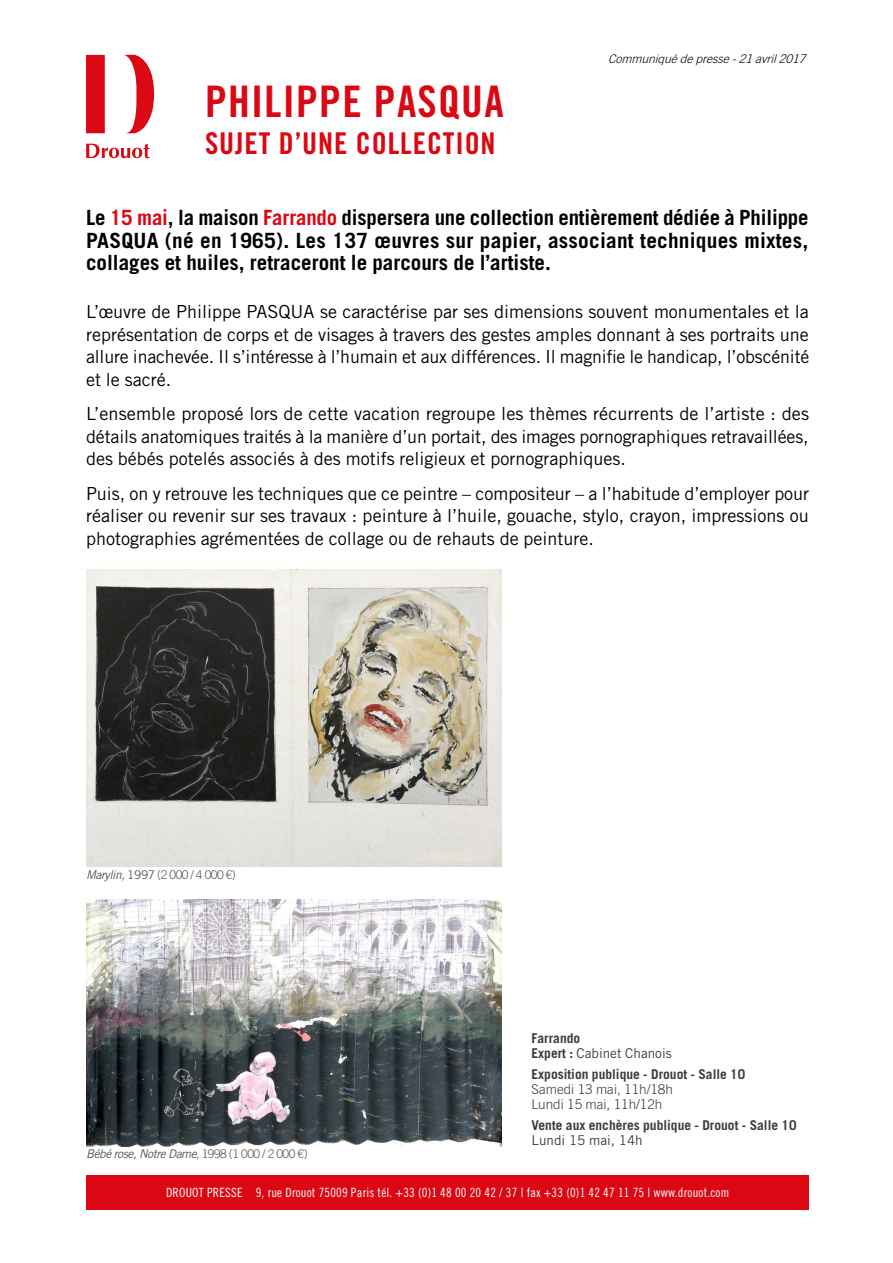
<style>
.page{position:relative;width:893px;height:1263px;background:#fff}
.page>*{position:absolute;margin:0;border:0;box-sizing:border-box;transform-origin:0 0}
.t1{font:43.5px "Trade Gothic LT Std Bd Cn 20";letter-spacing:.03em;color:#db0814}
.t2{font:30px "Trade Gothic LT Std Bd Cn 20";letter-spacing:.03em;color:#db0814}
.t3{font:700 21px/22.5px "Trade Gothic LT Std";color:#000;text-align:justify}
.t4{font:18px/22.5px "Trade Gothic LT Std";color:#000;text-align:justify}
.t5{font:700 13.5px/15px "Trade Gothic LT Std";color:#3c3c3b}
.t6{font:300 13.5px/15px "Trade Gothic LT Std";color:#3c3c3b}
.t7{font:13.5px "Trade Gothic LT Std";color:#3c3c3b}
.t8{font:12.75px "Trade Gothic LT Std Cn 18";letter-spacing:.015em;color:#fff}
.t9{font:italic 12px "Trade Gothic LT Std";letter-spacing:-.04em;color:#575756}
.t10{font:italic 300 12px "Trade Gothic LT Std";color:#000}
.t11{font:300 12px "Trade Gothic LT Std";letter-spacing:-.04em;color:#575756}
.s1{color:#db0814}
.s2{font-weight:400;font-style:italic}
.s3{font-weight:400}
.s4{font-weight:300;font-style:normal}
</style>
<div class="page">
<div style="left:86px;top:1176px;width:723px;height:34px;background:#db0814"></div>
<svg style="left:86px;top:55px;width:69px;height:103px"></svg>
<img style="left:86px;top:569px;width:416px;height:298px">
<img style="left:86px;top:899px;width:416px;height:247px">
<h1 class="t1" style="left:205px;top:75px;width:300px">PHILIPPE PASQUA</h1>
<h2 class="t2" style="left:205px;top:125px;width:292px">SUJET D’UNE COLLECTION</h2>
<p class="t10" style="left:608px;top:51px;width:203px">Communiquédepresse-21avril2017</p>
<p class="t3" style="left:86px;top:206px;width:724px">Le <span class="s1">15 mai</span>, la maison <span class="s1">Farrando</span> dispersera une collection entièrement dédiée à Philippe PASQUA (né en 1965). Les 137 œuvres sur papier, associant techniques mixtes, collages et huiles, retraceront le parcours de l’artiste.</p>
<p class="t4" style="left:86px;top:300px;width:725px">L’œuvre de Philippe PASQUA se caractérise par ses dimensions souvent monumentales et la représentation de corps et de visages à travers des gestes amples donnant à ses portraits une allure inachevée. Il s’intéresse à l’humain et aux différences. Il magnifie le handicap, l’obscénité et le sacré.</p>
<p class="t4" style="left:86px;top:402px;width:725px">L’ensemble proposé lors de cette vacation regroupe les thèmes récurrents de l’artiste : des détails anatomiques traités à la manière d’un portait, des images pornographiques retravaillées, des bébés potelés associés à des motifs religieux et pornographiques.</p>
<p class="t4" style="left:86px;top:482px;width:725px">Puis, on y retrouve les techniques que ce peintre – compositeur – a l’habitude d’employer pour réaliser ou revenir sur ses travaux : peinture à l’huile, gouache, stylo, crayon, impressions ou photographies agrémentées de collage ou de rehauts de peinture.</p>
<p class="t11" style="left:86px;top:868px;width:151px"><span class="s2">Marylin,</span> <span class="s3">1997</span> (2 000 / 4 000 €)</p>
<p class="t9" style="left:86px;top:1147px;width:223px">Bébé rose, Notre Dame<span class="s4">, 1998 (1 000 / 2 000 €)</span></p>
<p class="t5" style="left:531px;top:1030px;width:142px">Farrando<br>Expert : <span class="s3">Cabinet Chanois</span></p>
<p class="t5" style="left:531px;top:1066px;width:215px">Exposition publique - Drouot - Salle 10</p>
<p class="t6" style="left:531px;top:1081px;width:143px">Samedi 13 mai, 11h/18h<br>Lundi 15 mai, 11h/12h</p>
<p class="t5" style="left:531px;top:1117px;width:267px">Vente aux enchères publique - Drouot - Salle 10</p>
<p class="t7" style="left:531px;top:1131px;width:113px">Lundi 15 mai, 14h</p>
<p class="t8" style="left:166px;top:1185px;width:565px">DROUOT PRESSE 9, rue Drouot 75009 Paris tél. +33 (0)1 48 00 20 42 / 37 | fax +33 (0)1 42 47 11 75 | www.drouot.com</p>
</div>
